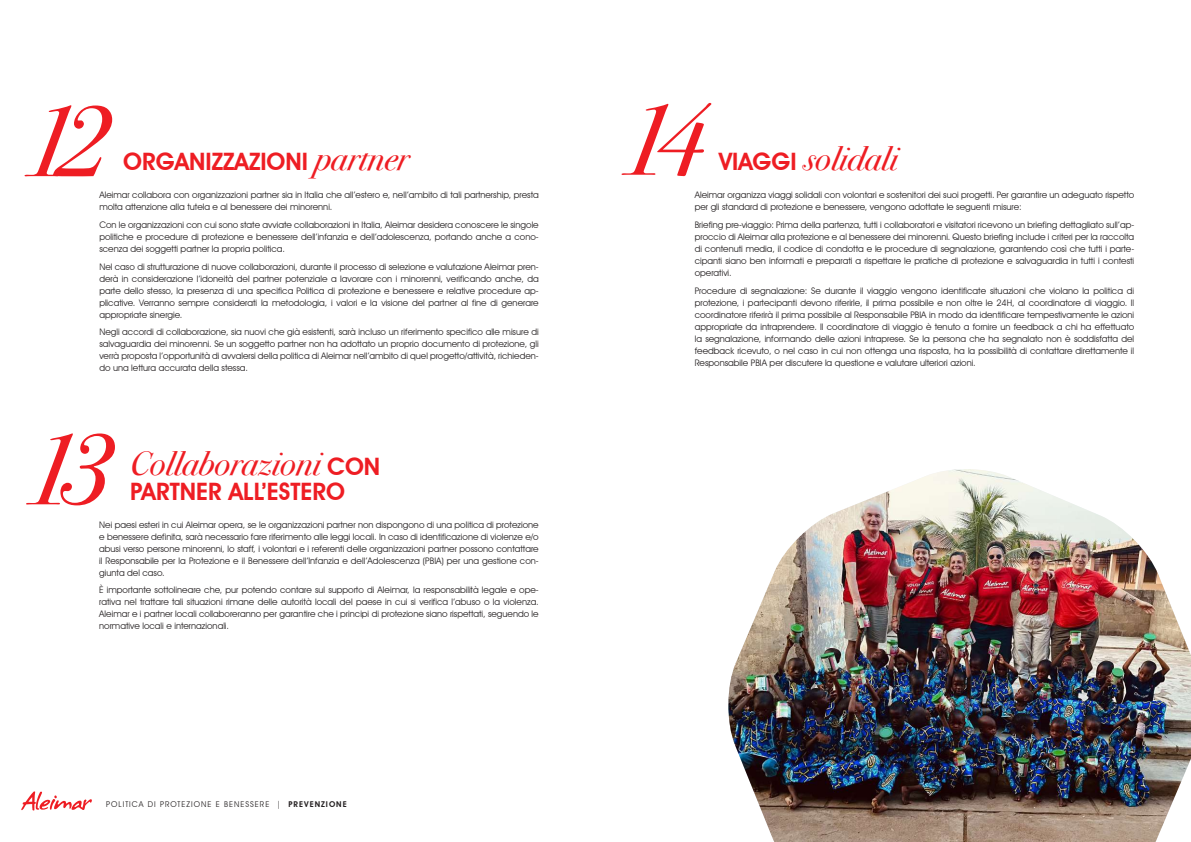
<style>
.page{position:relative;width:1191px;height:842px;background:#fff}
.page>*{position:absolute;margin:0;border:0;box-sizing:border-box;transform-origin:0 0}
.t1{font:italic 100px "Bodoni Svty Two ITCTT";color:#ee1d23}
.t2{font:italic 34px "Bodoni Svty Two ITCTT";color:#ee1d23}
.t3{font:600 24px "Avant Garde IT Cby BT";color:#ee1d23}
.t4{font:9px/12px "Avant Garde IT Cby BT";color:#231f20;text-align:justify}
.t5{font:8px "Avant Garde IT Cby BT";letter-spacing:.125em;color:#231f20}
.s1{font-family:"Bodoni Svty Two ITCTT";font-weight:400;font-style:italic;font-size:34px}
.s2{font-family:"Avant Garde IT Cby BT";font-weight:600;font-style:normal;font-size:24px}
.s3{font-weight:600}
</style>
<div class="page">
<svg style="left:21px;top:791px;width:71px;height:19px"></svg>
<img style="left:728px;top:469px;width:463px;height:373px">
<h1 class="t1" style="left:22px;top:55px;width:89px">12</h1>
<h3 class="t3" style="left:123px;top:147px;width:287px">ORGANIZZAZIONI <span class="s1">partner</span></h3>
<p class="t4" style="left:99px;top:189px;width:441px">Aleimar collabora con organizzazioni partner sia in Italia che all’estero e, nell’ambito di tali partnership, presta molta attenzione alla tutela e al benessere dei minorenni.</p>
<p class="t4" style="left:99px;top:219px;width:441px">Con le organizzazioni con cui sono state avviate collaborazioni in Italia, Aleimar desidera conoscere le singole politiche e procedure di protezione e benessere dell’infanzia e dell’adolescenza, portando anche a cono&shy;scenza dei soggetti partner la propria politica.</p>
<p class="t4" style="left:99px;top:260px;width:441px">Nel caso di strutturazione di nuove collaborazioni, durante il processo di selezione e valutazione Aleimar pren&shy;derà in considerazione l’idoneità del partner potenziale a lavorare con i minorenni, verificando anche, da parte dello stesso, la presenza di una specifica Politica di protezione e benessere e relative procedure ap&shy;plicative. Verranno sempre considerati la metodologia, i valori e la visione del partner al fine di generare appropriate sinergie.</p>
<p class="t4" style="left:99px;top:326px;width:441px">Negli accordi di collaborazione, sia nuovi che già esistenti, sarà incluso un riferimento specifico alle misure di salvaguardia dei minorenni. Se un soggetto partner non ha adottato un proprio documento di protezione, gli verrà proposta l’opportunità di avvalersi della politica di Aleimar nell’ambito di quel progetto/attività, richieden&shy;do una lettura accurata della stessa.</p>
<h1 class="t1" style="left:23px;top:383px;width:89px">13</h1>
<h2 class="t2" style="left:130px;top:434px;width:251px">Collaborazioni <span class="s2">CON</span></h2>
<h3 class="t3" style="left:130px;top:477px;width:216px">PARTNER ALL’ESTERO</h3>
<p class="t4" style="left:99px;top:518px;width:441px">Nei paesi esteri in cui Aleimar opera, se le organizzazioni partner non dispongono di una politica di protezione e benessere definita, sarà necessario fare riferimento alle leggi locali. In caso di identificazione di violenze e/o abusi verso persone minorenni, lo staff, i volontari e i referenti delle organizzazioni partner possono contattare il Responsabile per la Protezione e il Benessere dell’Infanzia e dell’Adolescenza (PBIA) per una gestione con&shy;giunta del caso.</p>
<p class="t4" style="left:99px;top:584px;width:441px">È importante sottolineare che, pur potendo contare sul supporto di Aleimar, la responsabilità legale e ope&shy;rativa nel trattare tali situazioni rimane delle autorità locali del paese in cui si verifica l’abuso o la violenza.<br>Aleimar e i partner locali collaboreranno per garantire che i principi di protezione siano rispettati, seguendo le normative locali e internazionali.</p>
<p class="t5" style="left:106px;top:799px;width:242px">POLITICA DI PROTEZIONE E BENESSERE | <span class="s3">PREVENZIONE</span></p>
<h1 class="t1" style="left:619px;top:54px;width:89px">14</h1>
<h2 class="t2" style="left:718px;top:129px;width:180px"><span class="s2">VIAGGI</span> solidali</h2>
<p class="t4" style="left:694px;top:189px;width:441px">Aleimar organizza viaggi solidali con volontari e sostenitori dei suoi progetti. Per garantire un adeguato rispetto per gli standard di protezione e benessere, vengono adottate le seguenti misure:</p>
<p class="t4" style="left:694px;top:219px;width:441px">Briefing pre-viaggio: Prima della partenza, tutti i collaboratori e visitatori ricevono un briefing dettagliato sull’ap&shy;proccio di Aleimar alla protezione e al benessere dei minorenni. Questo briefing include i criteri per la raccolta di contenuti media, il codice di condotta e le procedure di segnalazione, garantendo così che tutti i parte&shy;cipanti siano ben informati e preparati a rispettare le pratiche di protezione e salvaguardia in tutti i contesti operativi.</p>
<p class="t4" style="left:694px;top:284px;width:441px">Procedure di segnalazione: Se durante il viaggio vengono identificate situazioni che violano la politica di protezione, i partecipanti devono riferirle, il prima possibile e non oltre le 24H, al coordinatore di viaggio. Il coordinatore riferirà il prima possibile al Responsabile PBIA in modo da identificare tempestivamente le azioni appropriate da intraprendere. Il coordinatore di viaggio è tenuto a fornire un feedback a chi ha effettuato la segnalazione, informando delle azioni intraprese. Se la persona che ha segnalato non è soddisfatta del feedback ricevuto, o nel caso in cui non ottenga una risposta, ha la possibilità di contattare direttamente il Responsabile PBIA per discutere la questione e valutare ulteriori azioni.</p>
</div>
